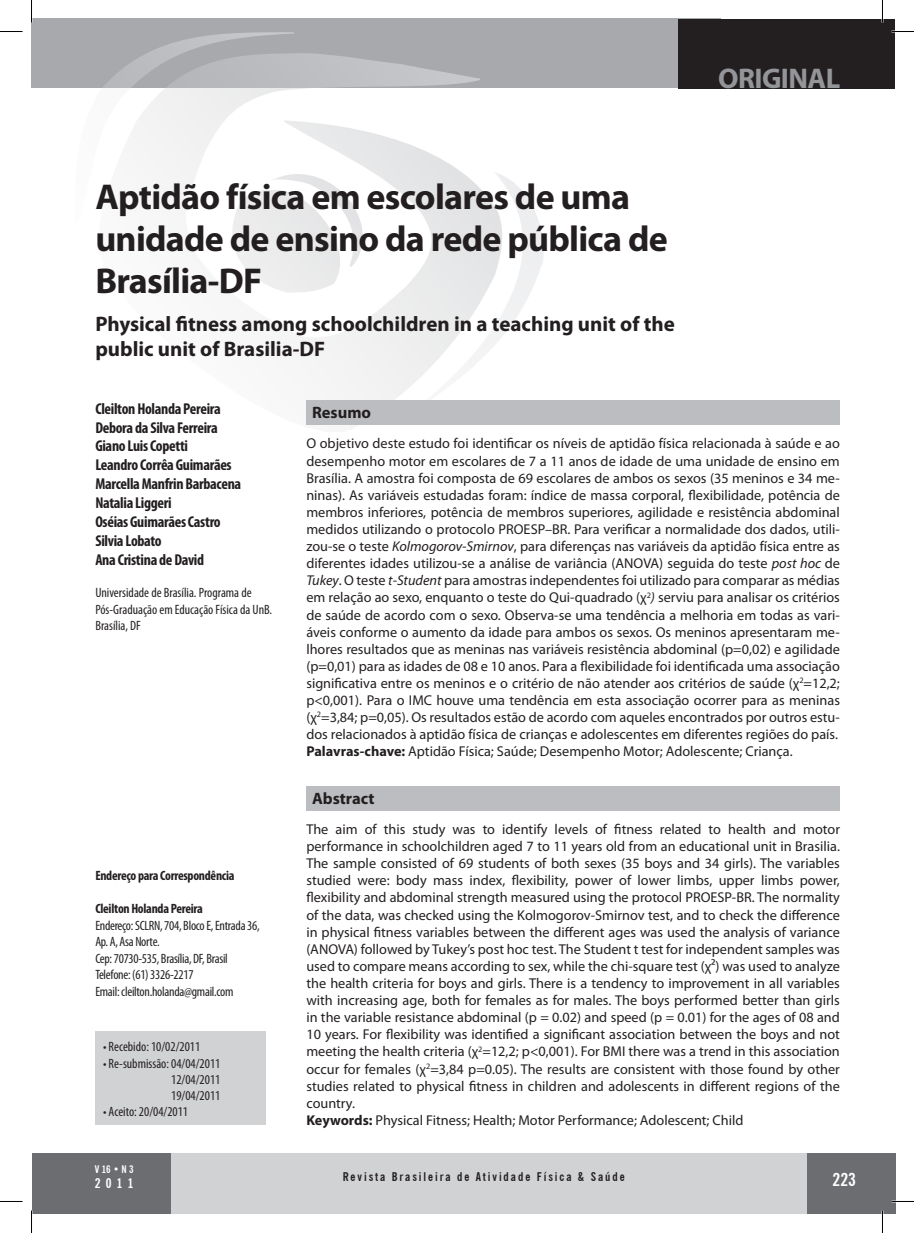
<style>
.page{position:relative;width:914px;height:1233px;background:#fff}
.page>*{position:absolute;margin:0;border:0;box-sizing:border-box;transform-origin:0 0}
.TITULAO{font:700 36px/42px "Myriad Pro";letter-spacing:-.02em;color:#231f20}
.AUTORES{font:700 28.5px "Myriad Pro";letter-spacing:-.02em;color:#939598}
.TIT_INGLES{font:700 21px/25.2px "Myriad Pro";color:#231f20}
.t1{font:700 condensed 18px "News Gothic BT";color:#fff}
.t2{font:700 16.5px "Myriad Pro";color:#231f20}
.AUTORES-2{font:700 condensed 15.75px "Myriad Pro";letter-spacing:-.02em;color:#231f20}
.RESUMO{font:14.25px/17.1px "Myriad Pro";color:#231f20;text-align:justify}
.ABSTRACT{font:14.25px/17.1px "Myriad Pro";color:#231f20;text-align:justify}
.CONTATO{font:condensed 13.5px/16.5px "Myriad Pro";letter-spacing:-.02em;color:#231f20}
.DATAS{font:condensed 13.5px "Myriad Pro";color:#231f20}
.INSTITUICOES{font:condensed 13.5px/16.2px "Myriad Pro";color:#231f20}
.CONTATO-2{font:700 condensed 13.5px "Myriad Pro";letter-spacing:-.02em;color:#231f20}
.t3{font:700 condensed 13.5px "News Gothic BT";color:#fff}
.t4{font:700 condensed 12px "News Gothic BT";letter-spacing:.16em;color:#231f20}
.t5{font:700 condensed 10.5px "News Gothic BT";color:#fff}
.s1{font-style:italic}
.s2{font-weight:700}
</style>
<div class="page">
<div style="left:777px;top:1153px;width:118px;height:60px;background:#6c6d70"></div>
<div style="left:32px;top:1153px;width:139px;height:60px;background:#6c6d70"></div>
<div style="left:171px;top:1153px;width:635px;height:60px;background:#d1d2d4"></div>
<div style="left:32px;top:19px;width:689px;height:69px;background:#a8a9ad"></div>
<div style="left:678px;top:19px;width:217px;height:69px;background:#231f20"></div>
<svg style="left:282px;top:61px;width:223px;height:364px"></svg>
<svg style="left:426px;top:172px;width:118px;height:228px"></svg>
<svg style="left:103px;top:32px;width:276px;height:261px"></svg>
<div style="left:306px;top:400px;width:533px;height:24px;background:#bcbdc0"></div>
<div style="left:306px;top:786px;width:533px;height:24px;background:#bcbdc0"></div>
<div style="left:95px;top:1031px;width:170px;height:93px;background:#d1d2d4"></div>
<hr style="left:891px;top:1200px;width:22px;height:2px;background:#fff">
<hr style="left:881px;top:0;width:2px;height:23px;background:#fff">
<hr style="left:881px;top:1210px;width:2px;height:22px;background:#fff">
<svg style="left:0;top:31px;width:22px;height:1px"></svg>
<svg style="left:891px;top:31px;width:22px;height:1px"></svg>
<svg style="left:0;top:1201px;width:22px;height:1px"></svg>
<svg style="left:891px;top:1201px;width:22px;height:1px"></svg>
<svg style="left:31px;top:0;width:1px;height:23px"></svg>
<svg style="left:31px;top:1210px;width:1px;height:22px"></svg>
<svg style="left:882px;top:0;width:1px;height:23px"></svg>
<svg style="left:882px;top:1210px;width:1px;height:22px"></svg>
<p class="TITULAO" style="left:95px;top:174px;width:574px">Aptidão física em escolares de uma unidade de ensino da rede pública de<br>Brasília-DF</p>
<p class="TIT_INGLES" style="left:95px;top:310px;width:581px">Physical fitness among schoolchildren in a teaching unit of the public unit of Brasilia-DF</p>
<p class="AUTORES" style="left:718px;top:60px;width:123px">ORIGINAL</p>
<p class="AUTORES-2" style="left:95px;top:398px;width:127px">Cleilton Holanda Pereira</p>
<p class="AUTORES-2" style="left:95px;top:417px;width:124px">Debora da Silva Ferreira</p>
<p class="AUTORES-2" style="left:95px;top:436px;width:94px">Giano Luis Copetti</p>
<p class="AUTORES-2" style="left:95px;top:455px;width:138px">Leandro Corrêa Guimarães</p>
<p class="AUTORES-2" style="left:95px;top:474px;width:147px">Marcella Manfrin Barbacena</p>
<p class="AUTORES-2" style="left:95px;top:493px;width:78px">Natalia Liggeri</p>
<p class="AUTORES-2" style="left:95px;top:512px;width:127px">Oséias Guimarães Castro</p>
<p class="AUTORES-2" style="left:95px;top:531px;width:68px">Silvia Lobato</p>
<p class="AUTORES-2" style="left:95px;top:550px;width:110px">Ana Cristina de David</p>
<p class="INSTITUICOES" style="left:95px;top:584px;width:178px">Universidade de Brasília. Programa de<br>Pós-Graduação em Educação Física da UnB.<br>Brasília, DF</p>
<p class="CONTATO-2" style="left:95px;top:867px;width:141px">Endereço para Correspondência</p>
<p class="CONTATO-2" style="left:95px;top:900px;width:109px">Cleilton Holanda Pereira</p>
<p class="CONTATO" style="left:95px;top:916px;width:166px">Endereço: SCLRN, 704, Bloco E, Entrada 36,<br>Ap. A, Asa Norte.</p>
<p class="CONTATO" style="left:95px;top:949px;width:134px">Cep: 70730-535, Brasília, DF, Brasil</p>
<p class="CONTATO" style="left:95px;top:966px;width:100px">Telefone: (61) 3326-2217</p>
<p class="CONTATO" style="left:95px;top:982px;width:139px">Email: cleilton.holanda@gmail.com</p>
<p class="DATAS" style="left:103px;top:1038px;width:99px">• Recebido: 10/02/2011</p>
<p class="DATAS" style="left:103px;top:1054px;width:119px">• Re-submissão: 04/04/2011</p>
<p class="DATAS" style="left:171px;top:1070px;width:51px">12/04/2011</p>
<p class="DATAS" style="left:171px;top:1087px;width:51px">19/04/2011</p>
<p class="DATAS" style="left:103px;top:1103px;width:87px">• Aceito: 20/04/2011</p>
<p class="t5" style="left:95px;top:1162px;width:40px">V 16 • N 3</p>
<p class="t3" style="left:95px;top:1175px;width:40px">2011</p>
<p class="t2" style="left:312px;top:401px;width:60px">Resumo</p>
<p class="RESUMO" style="left:306px;top:435px;width:535px">O objetivo deste estudo foi identificar os níveis de aptidão física relacionada à saúde e ao desempenho motor em escolares de 7 a 11 anos de idade de uma unidade de ensino em Brasília. A amostra foi composta de 69 escolares de ambos os sexos (35 meninos e 34 me&shy;ninas). As variáveis estudadas foram: índice de massa corporal, flexibilidade, potência de membros inferiores, potência de membros superiores, agilidade e resistência abdominal medidos utilizando o protocolo PROESP–BR. Para verificar a normalidade dos dados, utili&shy;zou-se o teste <span class="s1">Kolmogorov-Smirnov</span>, para diferenças nas variáveis da aptidão física entre as diferentes idades utilizou-se a análise de variância (ANOVA) seguida do teste <span class="s1">post hoc</span> de <span class="s1">Tukey</span>. O teste <span class="s1">t-Student</span> para amostras independentes foi utilizado para comparar as médias em relação ao sexo, enquanto o teste do Qui-quadrado (χ<sup>2</sup><span class="s1">)</span> serviu para analisar os critérios de saúde de acordo com o sexo. Observa-se uma tendência a melhoria em todas as vari&shy;áveis conforme o aumento da idade para ambos os sexos. Os meninos apresentaram me&shy;lhores resultados que as meninas nas variáveis resistência abdominal (p=0,02) e agilidade (p=0,01) para as idades de 08 e 10 anos. Para a flexibilidade foi identificada uma associação significativa entre os meninos e o critério de não atender aos critérios de saúde (χ<sup>2</sup>=12,2; p&lt;0,001). Para o IMC houve uma tendência em esta associação ocorrer para as meninas (χ<sup>2</sup>=3,84; p=0,05). Os resultados estão de acordo com aqueles encontrados por outros estu&shy;dos relacionados à aptidão física de crianças e adolescentes em diferentes regiões do país.</p>
<p class="RESUMO" style="left:306px;top:742px;width:488px"><span class="s2">Palavras-chave:</span> Aptidão Física; Saúde; Desempenho Motor; Adolescente; Criança.</p>
<p class="t2" style="left:312px;top:787px;width:64px">Abstract</p>
<p class="ABSTRACT" style="left:306px;top:820px;width:535px">The aim of this study was to identify levels of fitness related to health and motor performance in schoolchildren aged 7 to 11 years old from an educational unit in Brasilia.<br>The sample consisted of 69 students of both sexes (35 boys and 34 girls). The variables studied were: body mass index, flexibility, power of lower limbs, upper limbs power, flexibility and abdominal strength measured using the protocol PROESP-BR. The normality of the data, was checked using the Kolmogorov-Smirnov test, and to check the difference in physical fitness variables between the different ages was used the analysis of variance (ANOVA) followed by Tukey’s post hoc test. The Student t test for independent samples was used to compare means according to sex, while the chi-square test (χ²) was used to analyze the health criteria for boys and girls. There is a tendency to improvement in all variables with increasing age, both for females as for males. The boys performed better than girls in the variable resistance abdominal (p = 0.02) and speed (p = 0.01) for the ages of 08 and 10 years. For flexibility was identified a significant association between the boys and not meeting the health criteria (χ<sup>2</sup>=12,2; p&lt;0,001). For BMI there was a trend in this association occur for females (χ<sup>2</sup>=3,84 p=0.05). The results are consistent with those found by other studies related to physical fitness in children and adolescents in different regions of the country.</p>
<p class="ABSTRACT" style="left:306px;top:1111px;width:438px"><span class="s2">Keywords:</span> Physical Fitness; Health; Motor Performance; Adolescent; Child</p>
<p class="t4" style="left:343px;top:1169px;width:283px">Revista Brasileira de Atividade Física &amp; Saúde</p>
<p class="t1" style="left:832px;top:1168px;width:25px">223</p>
</div>
